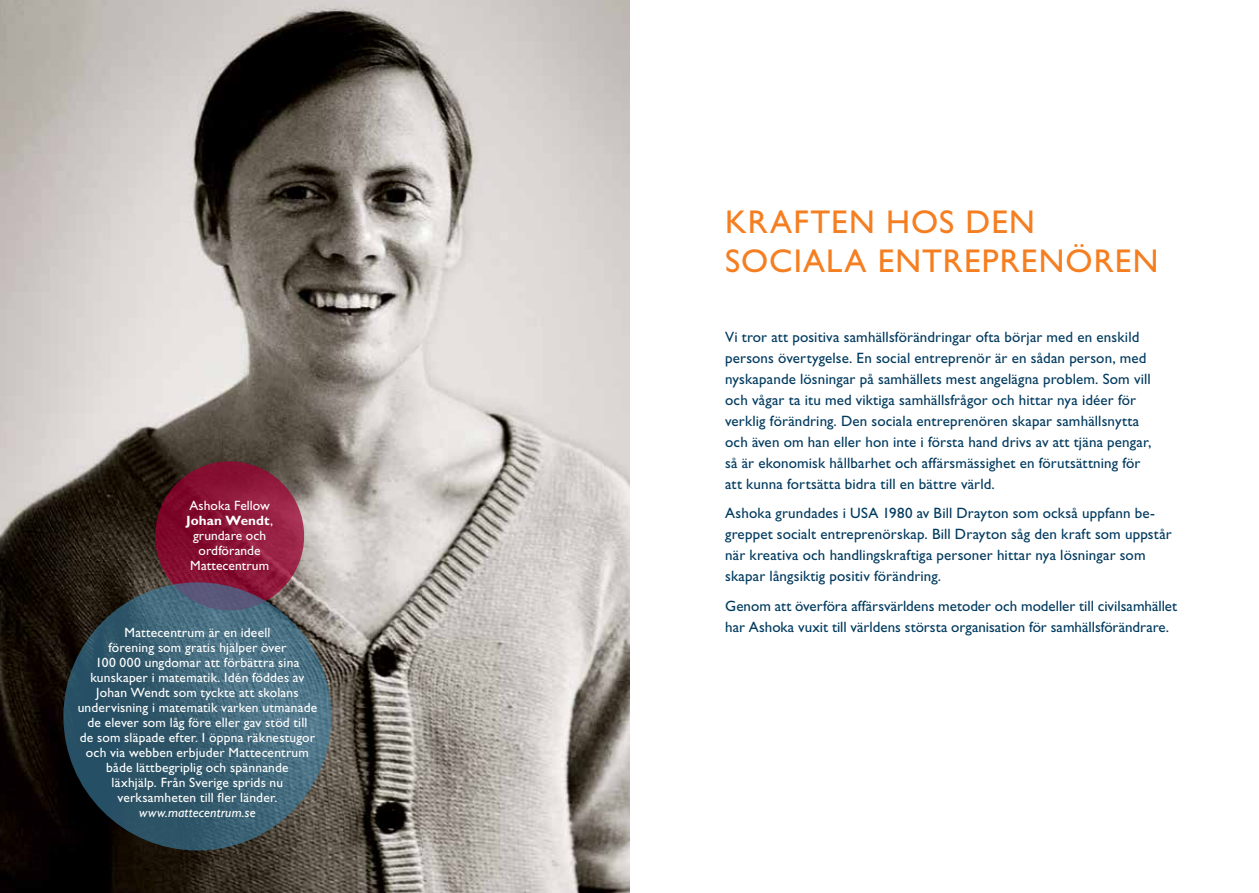
<style>
.page{position:relative;width:1259px;height:893px;background:#fff}
.page>*{position:absolute;margin:0;border:0;box-sizing:border-box;transform-origin:0 0}
.t1{font:33px/39px "Gill Sans Std";letter-spacing:.035em;color:#f57e20}
.t2{font:15px/21px "Gill Sans Std";letter-spacing:.01em;color:#003a5f}
.t3{font:13.5px/15px "Gill Sans Std";letter-spacing:.015em;color:#fff;text-align:center}
.t4{font:italic 13.5px "Gill Sans Std";letter-spacing:.015em;color:#fff}
.s1{font-weight:700}
</style>
<div class="page">
<img style="left:0;top:0;width:629px;height:893px">
<svg style="left:155px;top:461px;width:149px;height:149px;background:#8b1537"></svg>
<svg style="left:63px;top:582px;width:268px;height:268px;background:#3b6174"></svg>
<p class="t3" style="left:186px;top:498px;width:88px">Ashoka Fellow<br><span class="s1">Johan Wendt</span>, grundare och ordförande<br>Mattecentrum</p>
<p class="t3" style="left:78px;top:625px;width:241px">Mattecentrum är en ideell<br>förening som gratis hjälper över<br>100 000 ungdomar att förbättra sina kunskaper i matematik. Idén föddes av Johan Wendt som tyckte att skolans undervisning i matematik varken utmanade de elever som låg före eller gav stöd till<br>de som släpade efter. I öppna räknestugor och via webben erbjuder Mattecentrum både lättbegriplig och spännande<br>läxhjälp. Från Sverige sprids nu verksamheten till fler länder.</p>
<p class="t4" style="left:139px;top:804px;width:118px">www.mattecentrum.se</p>
<h1 class="t1" style="left:725px;top:203px;width:435px">KRAFTEN HOS DEN<br>SOCIALA ENTREPRENÖREN</h1>
<p class="t2" style="left:725px;top:326px;width:427px">Vi tror att positiva samhällsförändringar ofta börjar med en enskild persons övertygelse. En social entreprenör är en sådan person, med nyskapande lösningar på samhällets mest angelägna problem. Som vill och vågar ta itu med viktiga samhällsfrågor och hittar nya idéer för verklig förändring. Den sociala entreprenören skapar samhällsnytta och även om han eller hon inte i första hand drivs av att tjäna pengar, så är ekonomisk hållbarhet och affärsmässighet en förutsättning för att kunna fortsätta bidra till en bättre värld.</p>
<p class="t2" style="left:725px;top:503px;width:448px">Ashoka grundades i USA 1980 av Bill Drayton som också uppfann be&shy;greppet socialt entreprenörskap. Bill Drayton såg den kraft som uppstår när kreativa och handlingskraftiga personer hittar nya lösningar som skapar långsiktig positiv förändring.</p>
<p class="t2" style="left:725px;top:595px;width:453px">Genom att överföra affärsvärldens metoder och modeller till civilsamhället har Ashoka vuxit till världens största organisation för samhällsförändrare.</p>
</div>
